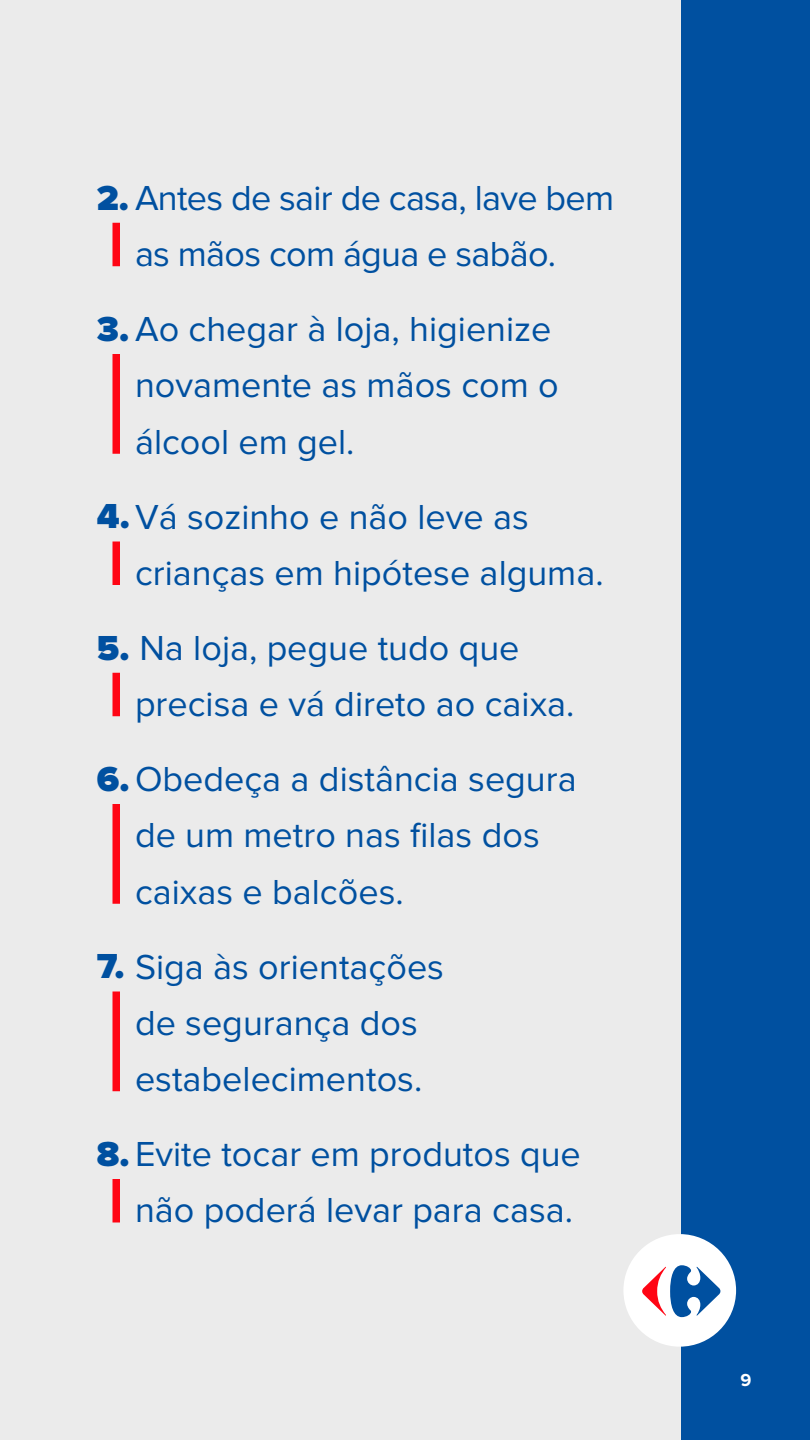
<style>
.page{position:relative;width:810px;height:1440px;background:#ebebeb}
.page>*{position:absolute;margin:0;border:0;box-sizing:border-box;transform-origin:0 0}
.t1{font:36px/56.2px "Proxima Nova";color:#0050a0}
.t2{font:36px/56.2px "Proxima Nova";letter-spacing:-.02em;color:#0050a0;text-align:center}
.t3{font:700 18px "Proxima Nova";color:#fff}
.s1{font-weight:900}
</style>
<div class="page">
<div style="left:112px;top:223px;width:8px;height:43px;background:#ff0514"></div>
<div style="left:112px;top:354px;width:8px;height:100px;background:#ff0514"></div>
<div style="left:112px;top:542px;width:8px;height:43px;background:#ff0514"></div>
<div style="left:112px;top:673px;width:8px;height:43px;background:#ff0514"></div>
<div style="left:112px;top:804px;width:8px;height:100px;background:#ff0514"></div>
<div style="left:112px;top:992px;width:8px;height:99px;background:#ff0514"></div>
<div style="left:112px;top:1179px;width:8px;height:43px;background:#ff0514"></div>
<div style="left:682px;top:0;width:128px;height:1440px;background:#0050a0"></div>
<div style="left:623px;top:1234px;width:113px;height:113px;background:#fff;border-radius:50%"></div>
<svg style="left:642px;top:1265px;width:78px;height:52px"></svg>
<p class="t2" style="left:97px;top:171px;width:519px"><span class="s1">2.</span> Antes de sair de casa, lave bem as mãos com água e sabão.</p>
<p class="t1" style="left:135px;top:303px;width:425px;text-indent:-38px"><span class="s1">3.</span> Ao chegar à loja, higienize novamente as mãos com o álcool em gel.</p>
<p class="t1" style="left:135px;top:490px;width:470px;text-indent:-38px"><span class="s1">4.</span>Vá sozinho e não leve as crianças em hipótese alguma.</p>
<p class="t1" style="left:135px;top:621px;width:441px;text-indent:-38px"><span class="s1">5.</span> Na loja, pegue tudo que precisa e vá direto ao caixa.</p>
<p class="t1" style="left:135px;top:753px;width:443px;text-indent:-38px"><span class="s1">6.</span>Obedeça a distância segura de um metro nas filas dos caixas e balcões.</p>
<p class="t1" style="left:97px;top:940px;width:349px;text-align:center"><span class="s1">7.</span> Siga às orientações de segurança dos estabelecimentos.</p>
<p class="t1" style="left:97px;top:1127px;width:485px;text-align:right"><span class="s1">8.</span>Evite tocar em produtos que não poderá levar para casa.</p>
<p class="t3" style="left:740px;top:1372px;width:12px">9</p>
</div>
